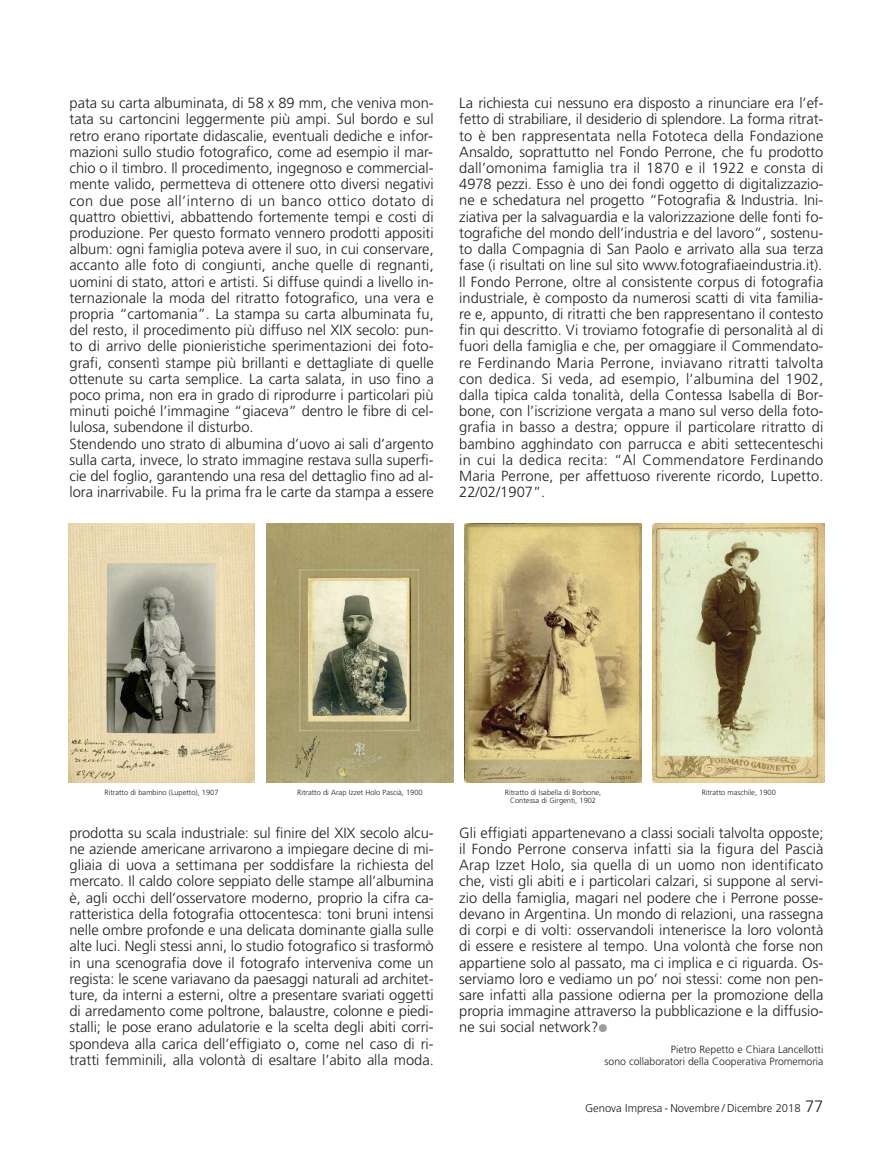
<style>
.page{position:relative;width:893px;height:1149px;background:#fff}
.page>*{position:absolute;margin:0;border:0;box-sizing:border-box;transform-origin:0 0}
.t1{font:300 14.7px/16.2px "Frutiger";color:#201e21;text-align:justify}
.t2{font:300 11.25px "Frutiger";color:#201e21}
.t3{font:300 10.5px/12px "Frutiger";color:#201e21;text-align:right}
.t4{font:300 7.5px "Frutiger";color:#201e21}
.s1{color:#9b9c9e}
.s2{font-size:16.5px}
</style>
<div class="page">
<img style="left:653px;top:523px;width:172px;height:259px">
<img style="left:68px;top:523px;width:187px;height:259px">
<img style="left:266px;top:523px;width:188px;height:259px">
<img style="left:465px;top:523px;width:176px;height:259px">
<p class="t1" style="left:70px;top:96px;width:366px;text-align:left">pata su carta albuminata, di 58 x 89 mm, che veniva mon&shy;tata su cartoncini leggermente più ampi. Sul bordo e sul retro erano riportate didascalie, eventuali dediche e infor&shy;mazioni sullo studio fotografico, come ad esempio il mar&shy;chio o il timbro. Il procedimento, ingegnoso e commercial&shy;mente valido, permetteva di ottenere otto diversi negativi con due pose all’interno di un banco ottico dotato di quattro obiettivi, abbattendo fortemente tempi e costi di produzione. Per questo formato vennero prodotti appositi album: ogni famiglia poteva avere il suo, in cui conservare, accanto alle foto di congiunti, anche quelle di regnanti, uomini di stato, attori e artisti. Si diffuse quindi a livello in&shy;ternazionale la moda del ritratto fotografico, una vera e propria “cartomania”. La stampa su carta albuminata fu, del resto, il procedimento più diffuso nel XIX secolo: pun&shy;to di arrivo delle pionieristiche sperimentazioni dei foto&shy;grafi, consentì stampe più brillanti e dettagliate di quelle ottenute su carta semplice. La carta salata, in uso fino a poco prima, non era in grado di riprodurre i particolari più minuti poiché l’immagine “giaceva” dentro le fibre di cel&shy;lulosa, subendone il disturbo.<br>Stendendo uno strato di albumina d’uovo ai sali d’argento sulla carta, invece, lo strato immagine restava sulla superfi&shy;cie del foglio, garantendo una resa del dettaglio fino ad al&shy;lora inarrivabile. Fu la prima fra le carte da stampa a essere</p>
<p class="t1" style="left:459px;top:96px;width:366px">La richiesta cui nessuno era disposto a rinunciare era l’ef&shy;fetto di strabiliare, il desiderio di splendore. La forma ritrat&shy;to è ben rappresentata nella Fototeca della Fondazione Ansaldo, soprattutto nel Fondo Perrone, che fu prodotto dall’omonima famiglia tra il 1870 e il 1922 e consta di 4978 pezzi. Esso è uno dei fondi oggetto di digitalizzazio&shy;ne e schedatura nel progetto “Fotografia &amp; Industria. Ini&shy;ziativa per la salvaguardia e la valorizzazione delle fonti fo&shy;tografiche del mondo dell’industria e del lavoro”, sostenu&shy;to dalla Compagnia di San Paolo e arrivato alla sua terza fase (i risultati on line sul sito www.fotografiaeindustria.it).<br>Il Fondo Perrone, oltre al consistente corpus di fotografia industriale, è composto da numerosi scatti di vita familia&shy;re e, appunto, di ritratti che ben rappresentano il contesto fin qui descritto. Vi troviamo fotografie di personalità al di fuori della famiglia e che, per omaggiare il Commendato&shy;re Ferdinando Maria Perrone, inviavano ritratti talvolta con dedica. Si veda, ad esempio, l’albumina del 1902, dalla tipica calda tonalità, della Contessa Isabella di Bor&shy;bone, con l’iscrizione vergata a mano sul verso della foto&shy;grafia in basso a destra; oppure il particolare ritratto di bambino agghindato con parrucca e abiti settecenteschi in cui la dedica recita: “Al Commendatore Ferdinando Maria Perrone, per affettuoso riverente ricordo, Lupetto.<br>22/02/1907”.</p>
<p class="t4" style="left:105px;top:789px;width:115px">Ritratto di bambino (Lupetto), 1907</p>
<p class="t4" style="left:297px;top:789px;width:127px">Ritratto di Arap Izzet Holo Pascià, 1900</p>
<p class="t1" style="left:70px;top:825px;width:366px">prodotta su scala industriale: sul finire del XIX secolo alcu&shy;ne aziende americane arrivarono a impiegare decine di mi&shy;gliaia di uova a settimana per soddisfare la richiesta del mercato. Il caldo colore seppiato delle stampe all’albumina è, agli occhi dell’osservatore moderno, proprio la cifra ca&shy;ratteristica della fotografia ottocentesca: toni bruni intensi nelle ombre profonde e una delicata dominante gialla sulle alte luci. Negli stessi anni, lo studio fotografico si trasformò in una scenografia dove il fotografo interveniva come un regista: le scene variavano da paesaggi naturali ad architet&shy;ture, da interni a esterni, oltre a presentare svariati oggetti di arredamento come poltrone, balaustre, colonne e piedi&shy;stalli; le pose erano adulatorie e la scelta degli abiti corri&shy;spondeva alla carica dell’effigiato o, come nel caso di ri&shy;tratti femminili, alla volontà di esaltare l’abito alla moda.</p>
<p class="t4" style="left:505px;top:789px;width:98px">Ritratto di Isabella di Borbone,</p>
<p class="t4" style="left:702px;top:789px;width:76px">Ritratto maschile, 1900</p>
<p class="t4" style="left:510px;top:797px;width:88px">Contessa di Girgenti, 1902</p>
<p class="t1" style="left:459px;top:825px;width:366px">Gli effigiati appartenevano a classi sociali talvolta opposte; il Fondo Perrone conserva infatti sia la figura del Pascià Arap Izzet Holo, sia quella di un uomo non identificato che, visti gli abiti e i particolari calzari, si suppone al servi&shy;zio della famiglia, magari nel podere che i Perrone posse&shy;devano in Argentina. Un mondo di relazioni, una rassegna di corpi e di volti: osservandoli intenerisce la loro volontà di essere e resistere al tempo. Una volontà che forse non appartiene solo al passato, ma ci implica e ci riguarda. Os&shy;serviamo loro e vediamo un po’ noi stessi: come non pen&shy;sare infatti alla passione odierna per la promozione della propria immagine attraverso la pubblicazione e la diffusio&shy;ne sui social network?<span class="s1">●</span></p>
<p class="t3" style="left:604px;top:1043px;width:220px">Pietro Repetto e Chiara Lancellotti<br>sono collaboratori della Cooperativa Promemoria</p>
<p class="t2" style="left:585px;top:1102px;width:240px">Genova Impresa - Novembre / Dicembre 2018 <span class="s2">77</span></p>
</div>
